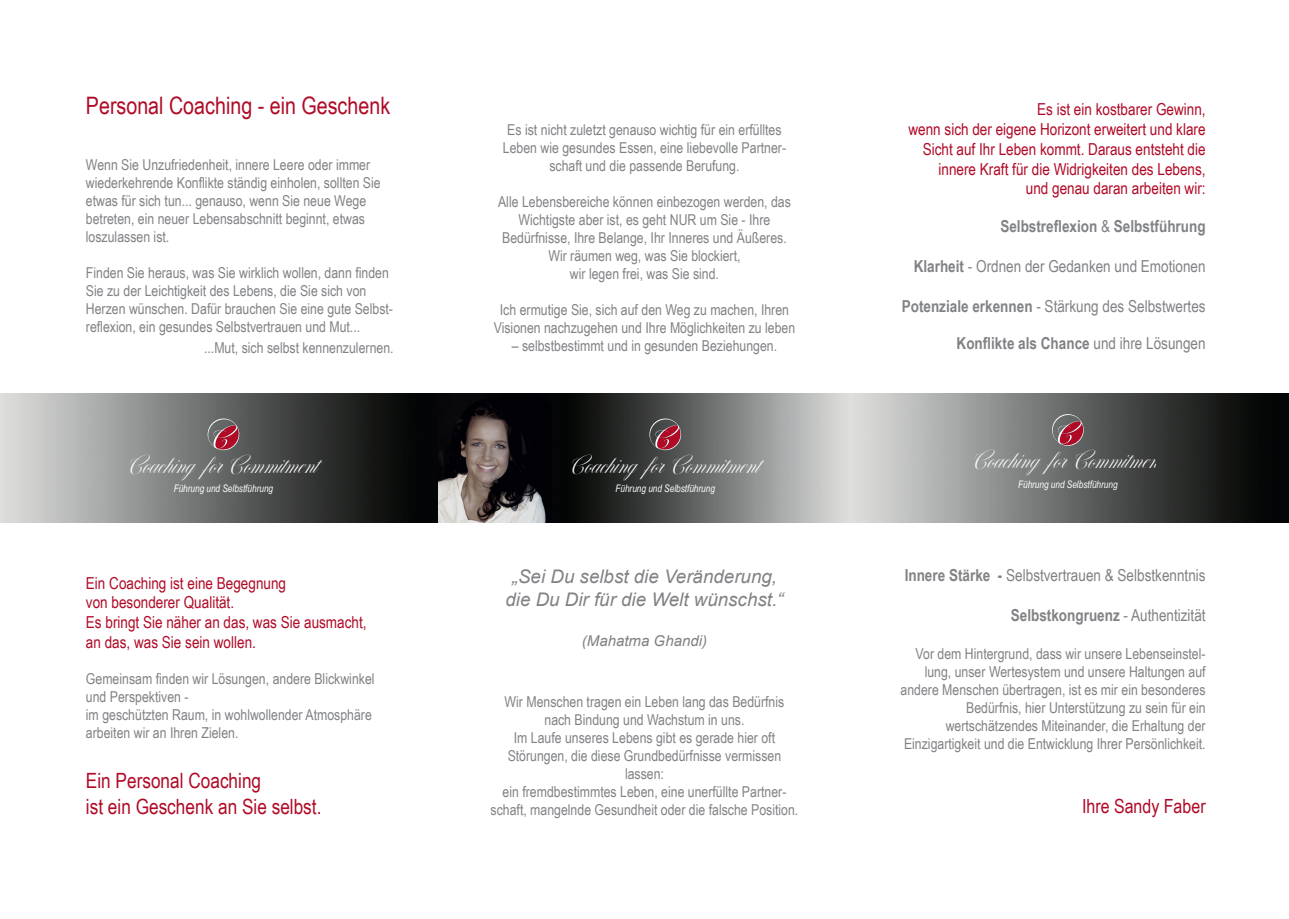
<style>
.page{position:relative;width:1289px;height:919px;background:#fff}
.page>*{position:absolute;margin:0;border:0;box-sizing:border-box;transform-origin:0 0}
.t1{font:24.6px "Nautica";color:#fbfbfc;scale:.96 1}
.t2{font:24px "Arial Narrow";color:#b00a27}
.t3{font:21px/25.2px "Arial Narrow";color:#b00a27}
.t4{font:19.5px "Arial Narrow";color:#b00a27}
.t5{font:italic 18.75px/23.4px "Arial";color:#808285;text-align:center}
.t6{font:16.5px/19.8px "Arial Narrow";color:#b00a27}
.t7{font:16.5px "Arial Narrow";color:#808285}
.t8{font:700 16.5px "Arial Narrow";color:#808285}
.t9{font:15px/18px "Arial Narrow";color:#808285;text-align:center}
.t10{font:italic 15px "Arial";color:#808285}
.t11{font:italic 10.35px "Arial Narrow";color:#fff;scale:.96 1}
.s1{font-weight:400}
.s2{font-weight:700}
</style>
<div class="page">
<img style="left:0;top:393px;width:1288px;height:129px">
<svg style="left:1050px;top:413px;width:34px;height:33px"></svg>
<svg style="left:206px;top:417px;width:34px;height:33px"></svg>
<svg style="left:648px;top:417px;width:34px;height:33px"></svg>
<h2 class="t2" style="left:86px;top:88px;width:306px">Personal Coaching - ein Geschenk</h2>
<p class="t9" style="left:86px;top:155px;width:296px;text-align:left">Wenn Sie Unzufriedenheit, innere Leere oder immer wiederkehrende Konflikte ständig einholen, sollten Sie etwas für sich tun... genauso, wenn Sie neue Wege betreten, ein neuer Lebensabschnitt beginnt, etwas loszulassen ist.</p>
<p class="t9" style="left:86px;top:263px;width:308px;text-align:left">Finden Sie heraus, was Sie wirklich wollen, dann finden Sie zu der Leichtigkeit des Lebens, die Sie sich von Herzen wünschen. Dafür brauchen Sie eine gute Selbst&shy;reflexion, ein gesundes Selbstvertrauen und Mut...</p>
<p class="t9" style="left:204px;top:338px;width:191px">...Mut, sich selbst kennenzulernen.</p>
<h1 class="t1" style="left:128px;top:450px;width:200px">Coaching for Commitment</h1>
<p class="t11" style="left:174px;top:481px;width:105px">Führung und Selbstführung</p>
<p class="t6" style="left:86px;top:572px;width:282px">Ein Coaching ist eine Begegnung<br>von besonderer Qualität.<br>Es bringt Sie näher an das, was Sie ausmacht, an das, was Sie sein wollen.</p>
<p class="t9" style="left:86px;top:669px;width:290px;text-align:left">Gemeinsam finden wir Lösungen, andere Blickwinkel und Perspektiven -<br>im geschützten Raum, in wohlwollender Atmosphäre arbeiten wir an Ihren Zielen.</p>
<h3 class="t3" style="left:86px;top:767px;width:237px">Ein Personal Coaching<br>ist ein Geschenk an Sie selbst.</h3>
<p class="t9" style="left:503px;top:120px;width:285px">Es ist nicht zuletzt genauso wichtig für ein erfülltes<br>Leben wie gesundes Essen, eine liebevolle Partner&shy;schaft und die passende Berufung.</p>
<p class="t9" style="left:498px;top:192px;width:294px">Alle Lebensbereiche können einbezogen werden, das Wichtigste aber ist, es geht NUR um Sie - Ihre Bedürfnisse, Ihre Belange, Ihr Inneres und Äußeres.<br>Wir räumen weg, was Sie blockiert,<br>wir legen frei, was Sie sind.</p>
<p class="t9" style="left:493px;top:300px;width:303px">Ich ermutige Sie, sich auf den Weg zu machen, Ihren<br>Visionen nachzugehen und Ihre Möglichkeiten zu leben</p>
<p class="t9" style="left:511px;top:336px;width:267px">– selbstbestimmt und in gesunden Beziehungen.</p>
<h1 class="t1" style="left:569px;top:450px;width:200px">Coaching for Commitment</h1>
<p class="t11" style="left:615px;top:481px;width:105px">Führung und Selbstführung</p>
<p class="t5" style="left:505px;top:564px;width:279px">„Sei Du selbst die Veränderung, die Du Dir für die Welt wünschst.“</p>
<p class="t10" style="left:582px;top:630px;width:127px">(Mahatma Ghandi)</p>
<p class="t9" style="left:490px;top:692px;width:309px">Wir Menschen tragen ein Leben lang das Bedürfnis nach Bindung und Wachstum in uns.<br>Im Laufe unseres Lebens gibt es gerade hier oft Störungen, die diese Grundbedürfnisse vermissen lassen:<br>ein fremdbestimmtes Leben, eine unerfüllte Partner&shy;schaft, mangelnde Gesundheit oder die falsche Position.</p>
<p class="t6" style="left:908px;top:99px;width:299px;text-align:right">Es ist ein kostbarer Gewinn,<br>wenn sich der eigene Horizont erweitert und klare Sicht auf Ihr Leben kommt. Daraus entsteht die innere Kraft für die Widrigkeiten des Lebens,<br>und genau daran arbeiten wir:</p>
<p class="t8" style="left:1000px;top:214px;width:207px">Selbstreflexion <span class="s1">&amp;</span> Selbstführung</p>
<p class="t7" style="left:913px;top:254px;width:293px"><span class="s2">Klarheit</span> - Ordnen der Gedanken und Emotionen</p>
<p class="t7" style="left:901px;top:293px;width:305px"><span class="s2">Potenziale erkennen</span> - Stärkung des Selbstwertes</p>
<p class="t8" style="left:956px;top:331px;width:250px">Konflikte als Chance <span class="s1">und ihre Lösungen</span></p>
<h1 class="t1" style="left:972px;top:445px;width:200px">Coaching for Commitment</h1>
<p class="t11" style="left:1018px;top:477px;width:105px">Führung und Selbstführung</p>
<p class="t7" style="left:904px;top:563px;width:302px"><span class="s2">Innere Stärke -</span> Selbstvertrauen &amp; Selbstkenntnis</p>
<p class="t8" style="left:1010px;top:602px;width:196px">Selbstkongruenz <span class="s1">- Authentizität</span></p>
<p class="t9" style="left:900px;top:643px;width:306px;text-align:right">Vor dem Hintergrund, dass wir unsere Lebenseinstel&shy;lung, unser Wertesystem und unsere Haltungen auf andere Menschen übertragen, ist es mir ein besonderes Bedürfnis, hier Unterstützung zu sein für ein wertschätzendes Miteinander, die Erhaltung der Einzigartigkeit und die Entwicklung Ihrer Persönlichkeit.</p>
<h3 class="t4" style="left:1082px;top:792px;width:125px">Ihre Sandy Faber</h3>
</div>
